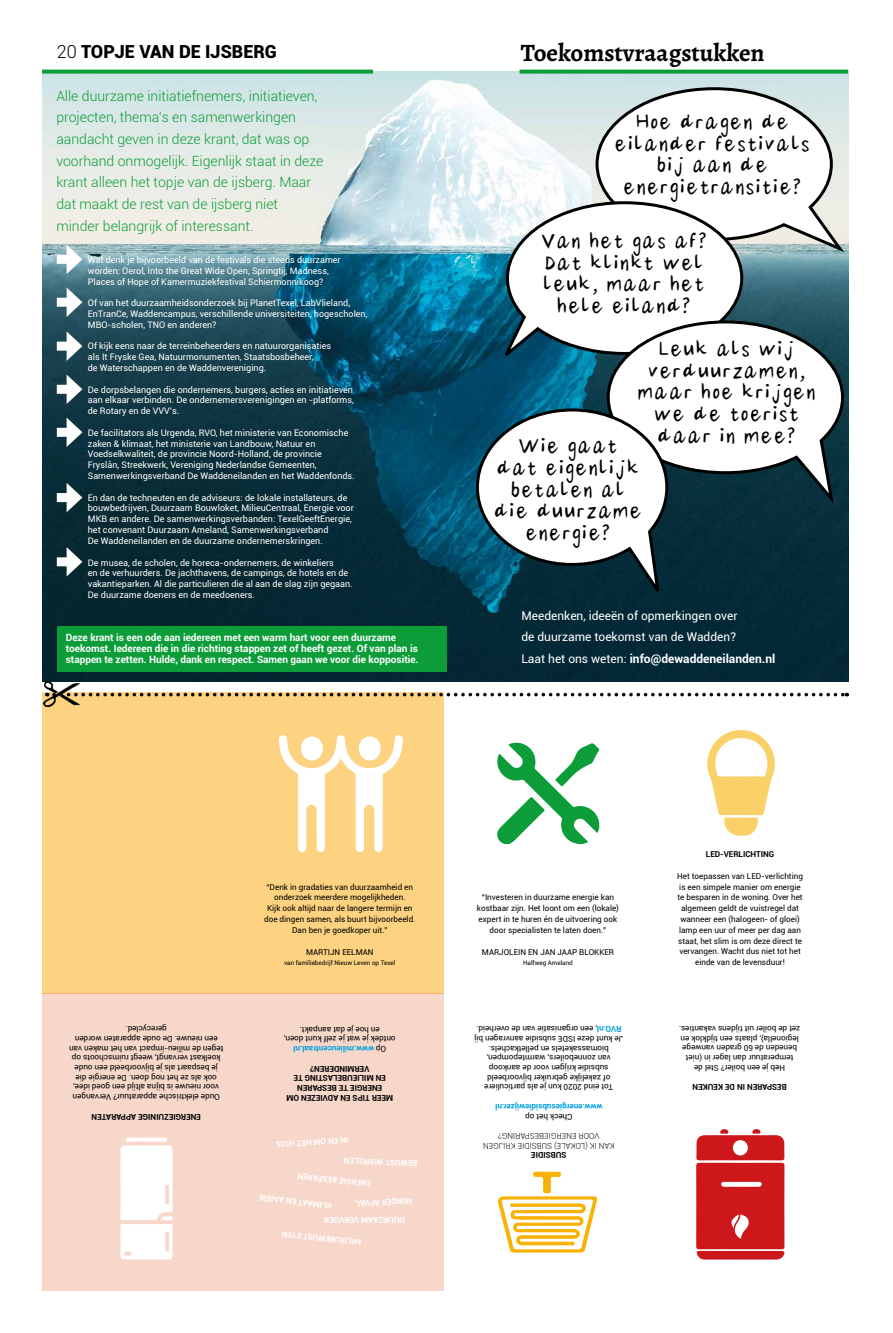
<style>
.page{position:relative;width:893px;height:1333px;background:#fff}
.page>*{position:absolute;margin:0;border:0;box-sizing:border-box;transform-origin:0 0}
.t1{font:30px/21.6px "Carli medium";color:#000;text-align:center}
.t2{font:700 25px "Alegreya";color:#000}
.t3{font:900 18px "Roboto";color:#000}
.t4{font:300 14px/21.6px "Roboto";color:#0c9d39}
.t5{font:12px/21.6px "Roboto";color:#fff}
.t6{font:700 10px/10.8px "Roboto";color:#fff}
.t7{font:9px/10.8px "Roboto";color:#fff}
.t8{font:8.1px/9.7px "Roboto";color:#000;text-align:center}
.t9{font:700 8.1px/9.7px "Roboto";color:#000;text-align:center}
.t10{font:700 8.1px "Roboto";color:#fff}
.t11{font:300 8.1px/9.7px "Roboto";color:#000;text-align:center}
.t12{font:700 8.1px "Roboto";color:#009fe3}
.t13{font:6.3px "Roboto";color:#000}
.s1{font-weight:300}
.s2{font-weight:700}
.s3{font-weight:700;color:#009fe3}
</style>
<div class="page">
<img style="left:42px;top:72px;width:806px;height:609px">
<div style="left:42px;top:692px;width:401px;height:301px;background:#fdd281"></div>
<div style="left:42px;top:993px;width:401px;height:297px;background:#f6d7ca"></div>
<svg style="left:279px;top:735px;width:124px;height:117px"></svg>
<div style="left:301px;top:736px;width:22px;height:24px;background:#fff;border-radius:50%"></div>
<div style="left:359px;top:736px;width:22px;height:24px;background:#fff;border-radius:50%"></div>
<svg style="left:707px;top:730px;width:68px;height:106px"></svg>
<svg style="left:120px;top:1137px;width:53px;height:122px;background:#fdf9f8"></svg>
<svg style="left:696px;top:1129px;width:89px;height:130px;background:#d4383a"></svg>
<svg style="left:498px;top:1171px;width:100px;height:81px"></svg>
<svg style="left:497px;top:742px;width:102px;height:102px"></svg>
<svg style="left:42px;top:70px;width:331px;height:4px"></svg>
<svg style="left:519px;top:70px;width:329px;height:4px"></svg>
<svg style="left:474px;top:86px;width:374px;height:517px"></svg>
<div style="left:57px;top:255px;width:16px;height:9px;background:#fff"></div>
<svg style="left:67px;top:244px;width:15px;height:30px"></svg>
<div style="left:57px;top:298px;width:16px;height:9px;background:#fff"></div>
<svg style="left:67px;top:287px;width:15px;height:30px"></svg>
<div style="left:57px;top:341px;width:16px;height:9px;background:#fff"></div>
<svg style="left:67px;top:331px;width:15px;height:30px"></svg>
<div style="left:57px;top:385px;width:16px;height:9px;background:#fff"></div>
<svg style="left:67px;top:374px;width:15px;height:30px"></svg>
<div style="left:57px;top:428px;width:16px;height:9px;background:#fff"></div>
<svg style="left:67px;top:417px;width:15px;height:30px"></svg>
<div style="left:57px;top:493px;width:16px;height:9px;background:#fff"></div>
<svg style="left:67px;top:483px;width:15px;height:29px"></svg>
<div style="left:57px;top:557px;width:16px;height:9px;background:#fff"></div>
<svg style="left:67px;top:547px;width:15px;height:29px"></svg>
<div style="left:57px;top:626px;width:389px;height:45px;background:#0c9d39"></div>
<svg style="left:81px;top:692px;width:766px;height:4px"></svg>
<img style="left:43px;top:681px;width:37px;height:26px">
<h3 class="t3" style="left:57px;top:38px;width:222px"><span class="s1">20</span> TOPJE VAN DE IJSBERG</h3>
<h2 class="t2" style="left:521px;top:35px;width:245px">Toekomstvraagstukken</h2>
<p class="t4" style="left:56px;top:85px;width:269px">Alle duurzame initiatiefnemers, initiatieven, projecten, thema’s en samenwerkingen aandacht geven in deze krant, dat was op voorhand onmogelijk. Eigenlijk staat in deze krant alleen het topje van de ijsberg. Maar dat maakt de rest van de ijsberg niet minder belangrijk of interessant.</p>
<h1 class="t1" style="left:614px;top:114px;width:198px">Hoe dragen de eilander festivals bij aan de energietransitie?</h1>
<h1 class="t1" style="left:540px;top:233px;width:169px">Van het gas af?<br>Dat klinkt wel leuk, maar het hele eiland?</h1>
<h1 class="t1" style="left:637px;top:341px;width:180px">Leuk als wij verduurzamen, maar hoe krijgen we de toerist</h1>
<h1 class="t1" style="left:518px;top:438px;width:102px">Wie gaat</h1>
<p class="t7" style="left:88px;top:254px;width:254px">Wat denk je bijvoorbeeld van de festivals die steeds duurzamer worden: Oerol, Into the Great Wide Open, Springtij, Madness,<br>Places of Hope of Kamermuziekfestival Schiermonnikoog?</p>
<p class="t7" style="left:88px;top:297px;width:281px">Of van het duurzaamheidsonderzoek bij PlanetTexel, LabVlieland,<br>EnTranCe, Waddencampus, verschillende universiteiten, hogescholen,<br>MBO-scholen, TNO en anderen?</p>
<p class="t7" style="left:88px;top:340px;width:245px">Of kijk eens naar de terreinbeheerders en natuurorganisaties als It Fryske Gea, Natuurmonumenten, Staatsbosbeheer,<br>de Waterschappen en de Waddenvereniging.</p>
<p class="t7" style="left:88px;top:383px;width:268px;text-align:justify">De dorpsbelangen die ondernemers, burgers, acties en initiatieven aan elkaar verbinden. De ondernemersverenigingen en -platforms, de Rotary en de VVV’s.</p>
<p class="t7" style="left:88px;top:427px;width:268px">De facilitators als Urgenda, RVO, het ministerie van Economische zaken &amp; klimaat, het ministerie van Landbouw, Natuur en Voedselkwaliteit, de provincie Noord-Holland, de provincie Fryslân, Streekwerk, Vereniging Nederlandse Gemeenten, Samenwerkingsverband De Waddeneilanden en het Waddenfonds.</p>
<p class="t7" style="left:88px;top:491px;width:267px">En dan de techneuten en de adviseurs: de lokale installateurs, de bouwbedrijven, Duurzaam Bouwloket, MilieuCentraal, Energie voor MKB en andere. De samenwerkingsverbanden: TexelGeeftEnergie, het convenant Duurzaam Ameland, Samenwerkingsverband<br>De Waddeneilanden en de duurzame ondernemerskringen.</p>
<p class="t7" style="left:88px;top:556px;width:266px">De musea, de scholen, de horeca-ondernemers, de winkeliers<br>en de verhuurders. De jachthavens, de campings, de hotels en de vakantieparken. Al die particulieren die al aan de slag zijn gegaan.<br>De duurzame doeners en de meedoeners.</p>
<p class="t6" style="left:66px;top:631px;width:354px">Deze krant is een ode aan iedereen met een warm hart voor een duurzame toekomst. Iedereen die in die richting stappen zet of heeft gezet. Of van plan is stappen te zetten. Hulde, dank en respect. Samen gaan we voor die koppositie.</p>
<h1 class="t1" style="left:657px;top:427px;width:141px">daar in mee?</h1>
<h1 class="t1" style="left:493px;top:460px;width:150px">dat eigenlijk betalen al die duurzame energie?</h1>
<h3 class="t5" style="left:521px;top:604px;width:256px">Meedenken, ideeën of opmerkingen over<br>de duurzame toekomst van de Wadden?<br>Laat het ons weten: <span class="s2">info@dewaddeneilanden.nl</span></h3>
<p class="t8" style="left:223px;top:1102px;width:156px;rotate:-180deg">Oude elektrische apparatuur? Vervangen voor nieuwe is bijna altijd een goed idee, ook als ze het nog doen. De energie die<br>je bespaart als je bijvoorbeeld een oude koelkast vervangt, weegt ruimschoots op tegen de milieu-impact van het maken van een nieuwe. De oude apparaten worden gerecycled.</p>
<p class="t9" style="left:201px;top:1121px;width:111px;rotate:-180deg">ENERGIEZUINIGE APPARATEN</p>
<p class="t8" style="left:264px;top:881px;width:153px;line-height:10.8px">“Denk in gradaties van duurzaamheid en onderzoek meerdere mogelijkheden.<br>Kijk ook altijd naar de langere termijn en doe dingen samen, als buurt bijvoorbeeld.<br>Dan ben je goedkoper uit.”</p>
<p class="t8" style="left:306px;top:946px;width:69px">MARTIJN EELMAN</p>
<p class="t13" style="left:284px;top:958px;width:113px">van familiebedrijf Nieuw Leven op Texel</p>
<p class="t8" style="left:396px;top:1054px;width:113px;rotate:-180deg">Op <span class="s3">www.milieucentraal.nl </span>ontdek je wat je zelf kunt doen, en hoe je dat aanpakt.</p>
<p class="t9" style="left:393px;top:1102px;width:108px;rotate:-180deg">MEER TIPS EN ADVIEZEN OM<br>ENERGIE TE BESPAREN<br>EN MILIEUBELASTING TE<br>VERMINDEREN?</p>
<p class="t10" style="left:349px;top:1145px;width:74px;rotate:176deg">IN EN OM HET HUIS</p>
<p class="t10" style="left:417px;top:1168px;width:75px;rotate:-178deg">BEWUST WINKELEN</p>
<p class="t10" style="left:370px;top:1189px;width:75px;rotate:-174deg">ENERGIE BESPAREN</p>
<p class="t10" style="left:331px;top:1211px;width:75px;rotate:-173deg">KLIMAAT EN AARDE</p>
<p class="t10" style="left:412px;top:1205px;width:58px;rotate:176deg">MINDER AFVAL</p>
<p class="t10" style="left:405px;top:1225px;width:82px;rotate:-180deg">DUURZAAM VERVOER</p>
<p class="t10" style="left:361px;top:1247px;width:81px;rotate:-174deg">MILIEUBEWUST ETEN</p>
<p class="t8" style="left:477px;top:891px;width:144px;line-height:10.8px">“Investeren in duurzame energie kan kostbaar zijn. Het loont om een (lokale) expert in te huren én de uitvoering ook door specialisten te laten doen.”</p>
<p class="t8" style="left:482px;top:946px;width:134px">MARJOLEIN EN JAN JAAP BLOKKER</p>
<p class="t13" style="left:523px;top:958px;width:51px">Halfweg Ameland</p>
<p class="t8" style="left:623px;top:1092px;width:150px;rotate:-180deg">Tot eind 2020 kun je als particuliere<br>of zakelijke gebruiker bijvoorbeeld subsidie krijgen voor de aankoop<br>van zonneboilers, warmtepompen, biomassaketels en pelletkachels.<br>Je kunt deze ISDE subsidie aanvragen bij <span class="s3">RVO.nl</span>, een organisatie van de overheid.</p>
<p class="t12" style="left:602px;top:1112px;width:108px;rotate:-180deg">www.energiesubsidiewijzer.nl</p>
<p class="t8" style="left:572px;top:1121px;width:49px;rotate:-180deg">Check het op</p>
<p class="t11" style="left:615px;top:1150px;width:133px;rotate:-180deg">KAN IK (LOKALE) SUBSIDIE KRIJGEN<br>VOOR ENERGIEBESPARING?</p>
<p class="t9" style="left:566px;top:1160px;width:37px;rotate:-180deg">SUBSIDIE</p>
<p class="t9" style="left:706px;top:849px;width:70px">LED-VERLICHTING</p>
<p class="t8" style="left:677px;top:870px;width:127px;line-height:10.8px">Het toepassen van LED-verlichting is een simpele manier om energie te besparen in de woning. Over het algemeen geldt de vuistregel dat wanneer een (halogeen- of gloei) lamp een uur of meer per dag aan staat, het slim is om deze direct te vervangen. Wacht dus niet tot het einde van de levensduur!</p>
<p class="t8" style="left:800px;top:1072px;width:123px;rotate:-180deg">Heb je een boiler? Stel de temperatuur dan lager in (niet beneden de 60 graden vanwege legionella), plaats een tijdklok en zet de boiler uit tijdens vakanties.</p>
<p class="t9" style="left:787px;top:1092px;width:96px;rotate:-180deg">BESPAREN IN DE KEUKEN</p>
</div>
